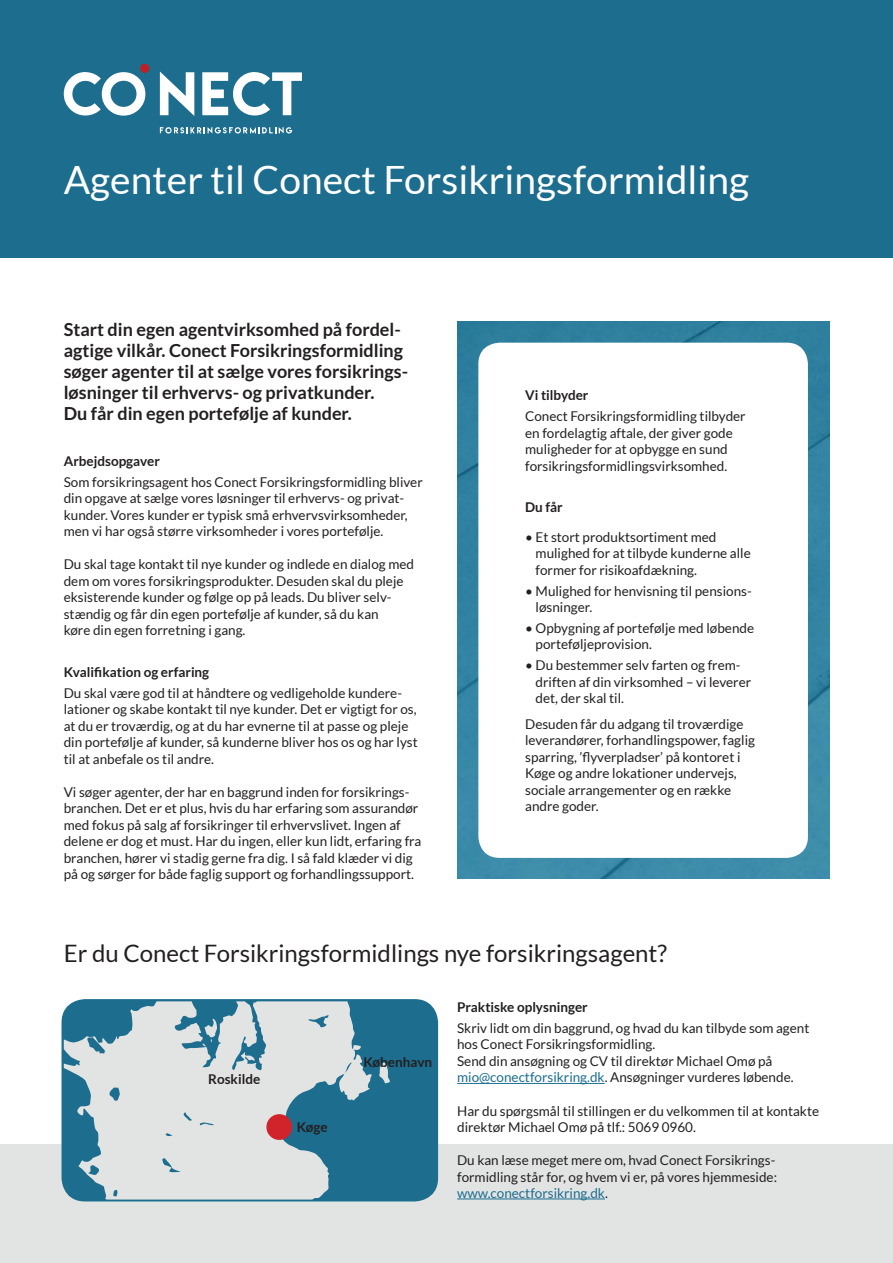
<style>
.page{position:relative;width:893px;height:1263px;background:#fff}
.page>*{position:absolute;margin:0;border:0;box-sizing:border-box;transform-origin:0 0}
.t1{font:39px "Lato";color:#fff}
.t2{font:24px "Lato";color:#231f20}
.t3{font:700 18px/21px "Lato";color:#231f20}
.t4{font:13.5px/16.5px "Lato";color:#231f20}
.t5{font:700 13.5px "Lato";color:#231f20}
.s1{color:#1c6d8e}
</style>
<div class="page">
<div style="left:0;top:0;width:893px;height:258px;background:#1c6d8e"></div>
<svg style="left:64px;top:72px;width:81px;height:44px"></svg>
<svg style="left:160px;top:71px;width:34px;height:45px"></svg>
<svg style="left:202px;top:72px;width:100px;height:43px"></svg>
<div style="left:140px;top:64px;width:9px;height:9px;background:#be2025;border-radius:50%"></div>
<svg style="left:160px;top:127px;width:132px;height:6px"></svg>
<img style="left:457px;top:321px;width:372px;height:557px">
<div style="left:478px;top:343px;width:330px;height:515px;background:#fff;border-radius:21px"></div>
<div style="left:0;top:1145px;width:893px;height:118px;background:#e2e4e4"></div>
<hr style="left:457px;top:1083px;width:148px;height:1px;background:#1c6d8e">
<hr style="left:457px;top:1198px;width:148px;height:1px;background:#1c6d8e">
<div style="left:64px;top:1001px;width:372px;height:198px;background:#1c6d8e;border-radius:21px"></div>
<div style="left:62px;top:999px;width:376px;height:202px;border:4px solid #1c6d8e;border-radius:21px"></div>
<svg style="left:64px;top:1001px;width:310px;height:198px;fill:#e2e4e4"></svg>
<svg style="left:109px;top:1087px;width:11px;height:14px"></svg>
<svg style="left:87px;top:1037px;width:20px;height:17px"></svg>
<svg style="left:165px;top:1133px;width:8px;height:3px"></svg>
<svg style="left:162px;top:1158px;width:19px;height:14px"></svg>
<svg style="left:308px;top:1015px;width:22px;height:13px"></svg>
<svg style="left:344px;top:1062px;width:8px;height:11px"></svg>
<svg style="left:379px;top:1062px;width:11px;height:22px"></svg>
<svg style="left:204px;top:1018px;width:13px;height:25px"></svg>
<svg style="left:88px;top:1165px;width:11px;height:10px"></svg>
<svg style="left:113px;top:1189px;width:5px;height:7px"></svg>
<svg style="left:183px;top:1111px;width:9px;height:10px"></svg>
<svg style="left:200px;top:1122px;width:15px;height:4px"></svg>
<div style="left:266px;top:1114px;width:26px;height:26px;background:#d1232a;border-radius:50%"></div>
<p class="t1" style="left:64px;top:158px;width:687px">Agenter til Conect Forsikringsformidling</p>
<p class="t3" style="left:64px;top:319px;width:346px">Start din egen agentvirksomhed på fordel&shy;agtige vilkår. Conect Forsikringsformidling søger agenter til at sælge vores forsikrings&shy;løsninger til erhvervs- og privatkunder.<br>Du får din egen portefølje af kunder.</p>
<p class="t5" style="left:64px;top:453px;width:98px">Arbejdsopgaver</p>
<p class="t4" style="left:64px;top:473px;width:360px">Som forsikringsagent hos Conect Forsikringsformidling bliver din opgave at sælge vores løsninger til erhvervs- og privat&shy;kunder. Vores kunder er typisk små erhvervsvirksomheder, men vi har også større virksomheder i vores portefølje.</p>
<p class="t4" style="left:64px;top:556px;width:352px">Du skal tage kontakt til nye kunder og indlede en dialog med dem om vores forsikringsprodukter. Desuden skal du pleje eksisterende kunder og følge op på leads. Du bliver selv&shy;stændig og får din egen portefølje af kunder, så du kan<br>køre din egen forretning i gang.</p>
<p class="t5" style="left:64px;top:664px;width:147px">Kvalifikation og erfaring</p>
<p class="t4" style="left:64px;top:684px;width:356px">Du skal være god til at håndtere og vedligeholde kundere&shy;lationer og skabe kontakt til nye kunder. Det er vigtigt for os, at du er troværdig, og at du har evnerne til at passe og pleje din portefølje af kunder, så kunderne bliver hos os og har lyst til at anbefale os til andre.</p>
<p class="t4" style="left:64px;top:783px;width:359px">Vi søger agenter, der har en baggrund inden for forsikrings&shy;branchen. Det er et plus, hvis du har erfaring som assurandør med fokus på salg af forsikringer til erhvervslivet. Ingen af delene er dog et must. Har du ingen, eller kun lidt, erfaring fra branchen, hører vi stadig gerne fra dig. I så fald klæder vi dig på og sørger for både faglig support og forhandlingssupport.</p>
<p class="t5" style="left:525px;top:388px;width:65px">Vi tilbyder</p>
<p class="t4" style="left:525px;top:408px;width:222px">Conect Forsikringsformidling tilbyder en fordelagtig aftale, der giver gode muligheder for at opbygge en sund forsikringsformidlingsvirksomhed.</p>
<p class="t5" style="left:525px;top:499px;width:39px">Du får</p>
<p class="t4" style="left:536px;top:529px;width:217px;text-indent:-10px">• Et stort produktsortiment med mulighed for at tilbyde kunderne alle former for risikoafdækning.</p>
<p class="t4" style="left:536px;top:582px;width:216px;text-indent:-10px">• Mulighed for henvisning til pensions&shy;løsninger.</p>
<p class="t4" style="left:536px;top:620px;width:220px;text-indent:-10px">• Opbygning af portefølje med løbende porteføljeprovision.</p>
<p class="t4" style="left:536px;top:657px;width:217px;text-indent:-10px">• Du bestemmer selv farten og frem&shy;driften af din virksomhed – vi leverer det, der skal til.</p>
<p class="t4" style="left:525px;top:715px;width:231px">Desuden får du adgang til troværdige leverandører, forhandlingspower, faglig -sparring, ’flyverpladser’ på kontoret i Køge og andre lokationer undervejs, sociale arrangementer og en række andre goder.</p>
<p class="t2" style="left:64px;top:940px;width:605px">Er du Conect Forsikringsformidlings nye forsikringsagent?</p>
<p class="t5" style="left:457px;top:999px;width:132px">Praktiske oplysninger</p>
<p class="t4" style="left:457px;top:1020px;width:354px">Skriv lidt om din baggrund, og hvad du kan tilbyde som agent hos Conect Forsikringsformidling.</p>
<p class="t4" style="left:457px;top:1053px;width:338px">Send din ansøgning og CV til direktør Michael Omø på <span class="s1">mio@conectforsikring.dk</span>. Ansøgninger vurderes løbende.</p>
<p class="t4" style="left:457px;top:1102px;width:363px">Har du spørgsmål til stillingen er du velkommen til at kontakte direktør Michael Omø på tlf.: 5069 0960.</p>
<p class="t4" style="left:457px;top:1152px;width:321px">Du kan læse meget mere om, hvad Conect Forsikrings&shy;formidling står for, og hvem vi er, på vores hjemmeside: <span class="s1">www.conectforsikring.dk</span>.</p>
<p class="t5" style="left:363px;top:1054px;width:70px">København</p>
<p class="t5" style="left:208px;top:1072px;width:54px">Roskilde</p>
<p class="t5" style="left:297px;top:1119px;width:32px">Køge</p>
</div>
